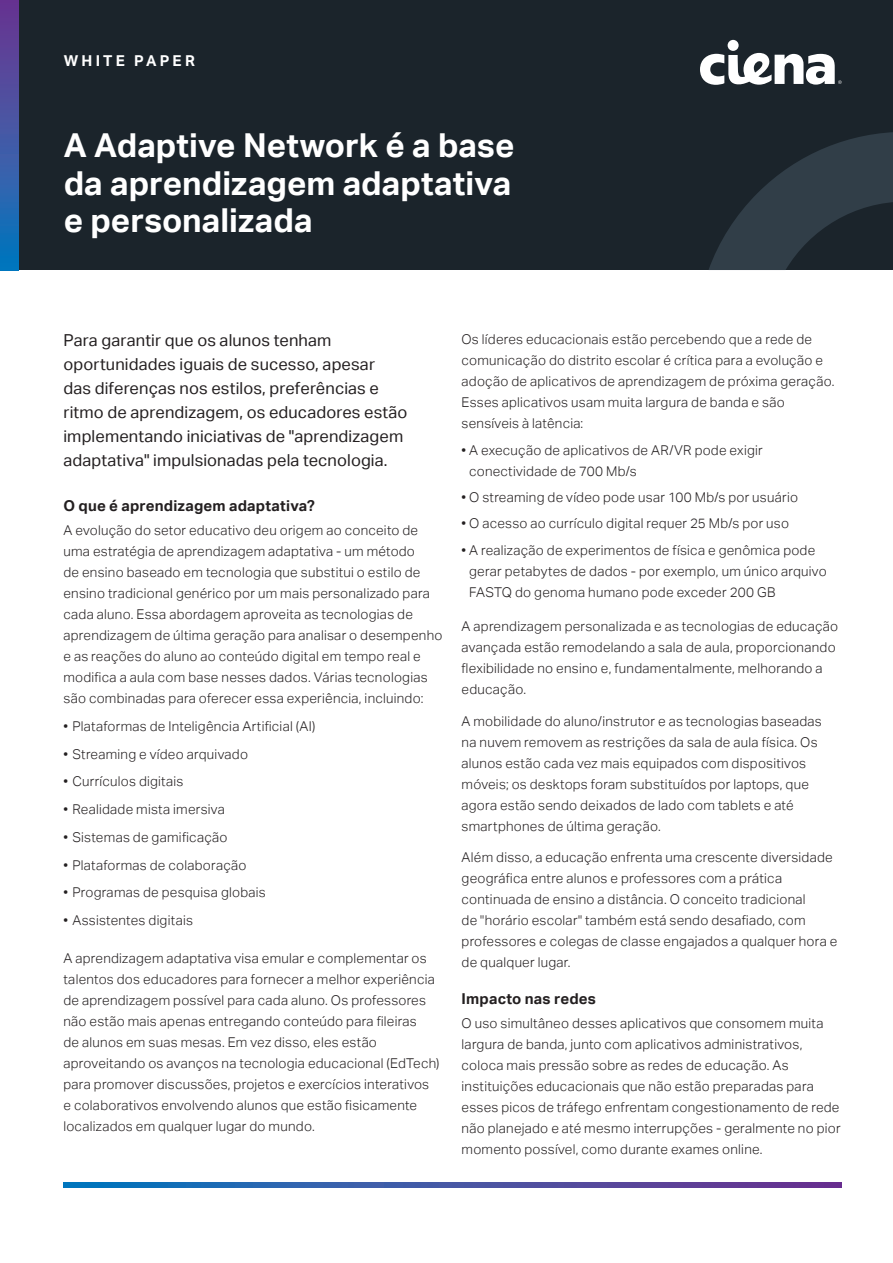
<style>
.page{position:relative;width:893px;height:1263px;background:#fff}
.page>*{position:absolute;margin:0;border:0;box-sizing:border-box;transform-origin:0 0}
.Product_Headline{font:700 33px/37.5px "Aktiv Grotesk";color:#fff;text-align:justify}
.Intro_Copy__small{font:16.5px/24px "Aktiv Grotesk";letter-spacing:.01em;color:#231f20}
.Headline_for_body_co{font:700 15px "Aktiv Grotesk";letter-spacing:.015em;color:#231f20}
.t1{font:700 15px "Aktiv Grotesk";letter-spacing:.215em;color:#fff}
.Body_Copy{font:300 13.5px/21px "Aktiv Grotesk";letter-spacing:.02em;color:#231f20}
.Body_Copy_BULLET__ex{font:300 13.5px/21px "Aktiv Grotesk";letter-spacing:.02em;color:#231f20}
</style>
<div class="page">
<div style="left:0;top:0;width:893px;height:270px;background:#1b242b"></div>
<div style="left:728px;top:40px;width:11px;height:11px;background:#fff;border-radius:50%"></div>
<svg style="left:700px;top:53px;width:142px;height:32px"></svg>
<svg style="left:63px;top:1182px;width:779px;height:5px;background:#3f55a5"></svg>
<div style="left:0;top:0;width:18px;height:270px;background:linear-gradient(to bottom,#72358f,#0978bd)"></div>
<svg style="left:709px;top:132px;width:184px;height:138px"></svg>
<p class="t1" style="left:64px;top:53px;width:133px">WHITE PAPER</p>
<p class="Product_Headline" style="left:64px;top:127px;width:452px">A Adaptive Network é a base da aprendizagem adaptativa e personalizada</p>
<p class="Intro_Copy__small" style="left:63px;top:329px;width:346px">Para garantir que os alunos tenham oportunidades iguais de sucesso, apesar<br>das diferenças nos estilos, preferências e ritmo de aprendizagem, os educadores estão implementando iniciativas de "aprendizagem adaptativa" impulsionadas pela tecnologia.</p>
<p class="Headline_for_body_co" style="left:63px;top:497px;width:253px">O que é aprendizagem adaptativa?</p>
<p class="Body_Copy_BULLET__ex" style="left:63px;top:520px;width:381px">A evolução do setor educativo deu origem ao conceito de uma estratégia de aprendizagem adaptativa - um método<br>de ensino baseado em tecnologia que substitui o estilo de ensino tradicional genérico por um mais personalizado para cada aluno. Essa abordagem aproveita as tecnologias de aprendizagem de última geração para analisar o desempenho e as reações do aluno ao conteúdo digital em tempo real e modifica a aula com base nesses dados. Várias tecnologias são combinadas para oferecer essa experiência, incluindo:</p>
<p class="Body_Copy_BULLET__ex" style="left:63px;top:716px;width:253px">• Plataformas de Inteligência Artificial (AI)</p>
<p class="Body_Copy_BULLET__ex" style="left:63px;top:743px;width:186px">• Streaming e vídeo arquivado</p>
<p class="Body_Copy_BULLET__ex" style="left:63px;top:771px;width:121px">• Currículos digitais</p>
<p class="Body_Copy_BULLET__ex" style="left:63px;top:799px;width:163px">• Realidade mista imersiva</p>
<p class="Body_Copy_BULLET__ex" style="left:63px;top:827px;width:166px">• Sistemas de gamificação</p>
<p class="Body_Copy_BULLET__ex" style="left:63px;top:854px;width:185px">• Plataformas de colaboração</p>
<p class="Body_Copy_BULLET__ex" style="left:63px;top:882px;width:204px">• Programas de pesquisa globais</p>
<p class="Body_Copy" style="left:63px;top:910px;width:131px">• Assistentes digitais</p>
<p class="Body_Copy" style="left:63px;top:948px;width:378px">A aprendizagem adaptativa visa emular e complementar os talentos dos educadores para fornecer a melhor experiência de aprendizagem possível para cada aluno. Os professores não estão mais apenas entregando conteúdo para fileiras<br>de alunos em suas mesas. Em vez disso, eles estão aproveitando os avanços na tecnologia educacional (EdTech) para promover discussões, projetos e exercícios interativos e colaborativos envolvendo alunos que estão fisicamente localizados em qualquer lugar do mundo.</p>
<p class="Body_Copy_BULLET__ex" style="left:462px;top:329px;width:374px">Os líderes educacionais estão percebendo que a rede de comunicação do distrito escolar é crítica para a evolução e adoção de aplicativos de aprendizagem de próxima geração.<br>Esses aplicativos usam muita largura de banda e são sensíveis à latência:</p>
<p class="Body_Copy_BULLET__ex" style="left:469px;top:439px;width:295px;text-indent:-8px">• A execução de aplicativos de AR/VR pode exigir conectividade de 700 Mb/s</p>
<p class="Body_Copy_BULLET__ex" style="left:462px;top:487px;width:338px">• O streaming de vídeo pode usar 100 Mb/s por usuário</p>
<p class="Body_Copy_BULLET__ex" style="left:462px;top:513px;width:329px">• O acesso ao currículo digital requer 25 Mb/s por uso</p>
<p class="Body_Copy" style="left:469px;top:540px;width:359px;text-indent:-8px">• A realização de experimentos de física e genômica pode gerar petabytes de dados - por exemplo, um único arquivo<br>FASTQ do genoma humano pode exceder 200 GB</p>
<p class="Body_Copy" style="left:462px;top:616px;width:378px">A aprendizagem personalizada e as tecnologias de educação avançada estão remodelando a sala de aula, proporcionando flexibilidade no ensino e, fundamentalmente, melhorando a educação.</p>
<p class="Body_Copy" style="left:462px;top:710px;width:362px">A mobilidade do aluno/instrutor e as tecnologias baseadas na nuvem removem as restrições da sala de aula física. Os alunos estão cada vez mais equipados com dispositivos móveis; os desktops foram substituídos por laptops, que agora estão sendo deixados de lado com tablets e até smartphones de última geração.</p>
<p class="Body_Copy" style="left:462px;top:847px;width:377px">Além disso, a educação enfrenta uma crescente diversidade geográfica entre alunos e professores com a prática continuada de ensino a distância. O conceito tradicional<br>de "horário escolar" também está sendo desafiado, com professores e colegas de classe engajados a qualquer hora e de qualquer lugar.</p>
<p class="Headline_for_body_co" style="left:462px;top:990px;width:136px">Impacto nas redes</p>
<p class="Body_Copy" style="left:462px;top:1013px;width:381px">O uso simultâneo desses aplicativos que consomem muita largura de banda, junto com aplicativos administrativos, coloca mais pressão sobre as redes de educação. As instituições educacionais que não estão preparadas para esses picos de tráfego enfrentam congestionamento de rede não planejado e até mesmo interrupções - geralmente no pior momento possível, como durante exames online.</p>
</div>
